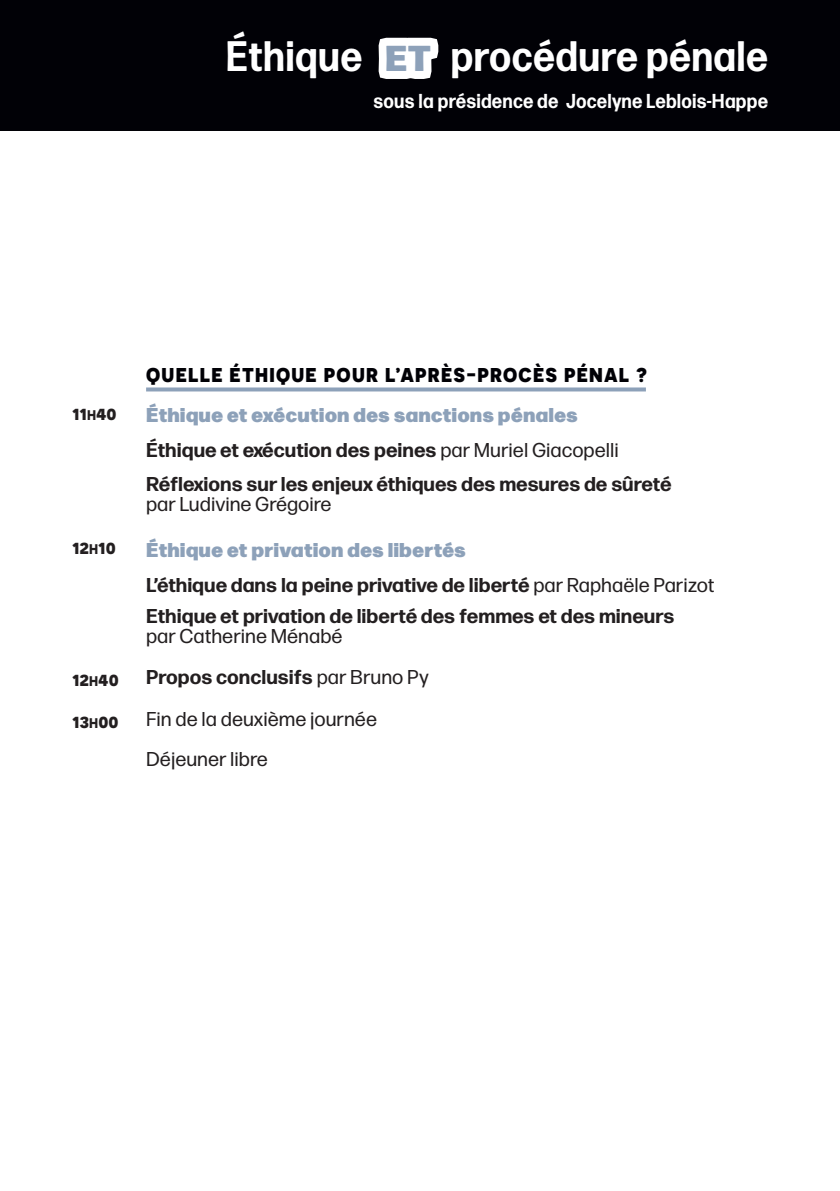
<style>
.page{position:relative;width:840px;height:1191px;background:#fff}
.page>*{position:absolute;margin:0;border:0;box-sizing:border-box;transform-origin:0 0}
.t1{font:700 42.6px "Forma DJR Micro";letter-spacing:.01em;color:#fff;scale:.89 1}
.t2{font:700 20.2px "Forma DJR Micro";letter-spacing:.01em;color:#fff;scale:.89 1}
.t3{font:700 20px "Forma DJR Micro";color:#231f20}
.t4{font:20px/39.2px "Forma DJR Micro";color:#231f20}
.t5{font:900 20px "Forma DJR Micro";color:#8da1b9}
.t6{font:800 20px "Novecentosans";letter-spacing:.06em;color:#010106}
.t7{font:700 20px "Novecentosans";color:#231f20}
.s1{font-weight:900;font-size:36px}
.s2{font-size:14px}
.s3{font-weight:400}
</style>
<div class="page">
<div style="left:0;top:0;width:839px;height:130px;background:#010106"></div>
<svg style="left:146px;top:387px;width:499px;height:4px;background:#9aacc1"></svg>
<h1 class="t1" style="left:226px;top:28px;width:610px">Éthique <span class="s1">ET</span> procédure pénale</h1>
<p class="t2" style="left:373px;top:88px;width:444px">sous la présidence de Jocelyne Leblois-Happe</p>
<p class="t7" style="left:72px;top:400px;width:46px">11<span class="s2">h</span>40</p>
<p class="t7" style="left:72px;top:535px;width:45px">12<span class="s2">h</span>10</p>
<p class="t6" style="left:146px;top:362px;width:502px">QUELLE ÉTHIQUE POUR L’APRÈS-PROCÈS PÉNAL ?</p>
<p class="t5" style="left:146px;top:399px;width:433px">Éthique et exécution des sanctions pénales</p>
<p class="t3" style="left:146px;top:436px;width:474px">Éthique et exécution des peines <span class="s3">par Muriel Giacopelli</span></p>
<p class="t3" style="left:146px;top:470px;width:526px">Réflexions sur les enjeux éthiques des mesures de sûreté</p>
<p class="t4" style="left:146px;top:483px;width:187px">par Ludivine Grégoire</p>
<p class="t5" style="left:146px;top:533px;width:321px">Éthique et privation des libertés</p>
<p class="t3" style="left:146px;top:572px;width:569px">L’éthique dans la peine privative de liberté <span class="s3">par Raphaële Parizot</span></p>
<p class="t3" style="left:146px;top:603px;width:529px">Ethique et privation de liberté des femmes et des mineurs</p>
<p class="t4" style="left:146px;top:616px;width:198px">par Catherine Ménabé</p>
<p class="t7" style="left:72px;top:666px;width:48px">12<span class="s2">h</span>40</p>
<p class="t3" style="left:146px;top:664px;width:284px">Propos conclusifs <span class="s3">par Bruno Py</span></p>
<p class="t7" style="left:72px;top:708px;width:48px">13<span class="s2">h</span>00</p>
<p class="t4" style="left:146px;top:699px;width:232px">Fin de la deuxième journée<br>Déjeuner libre</p>
</div>
